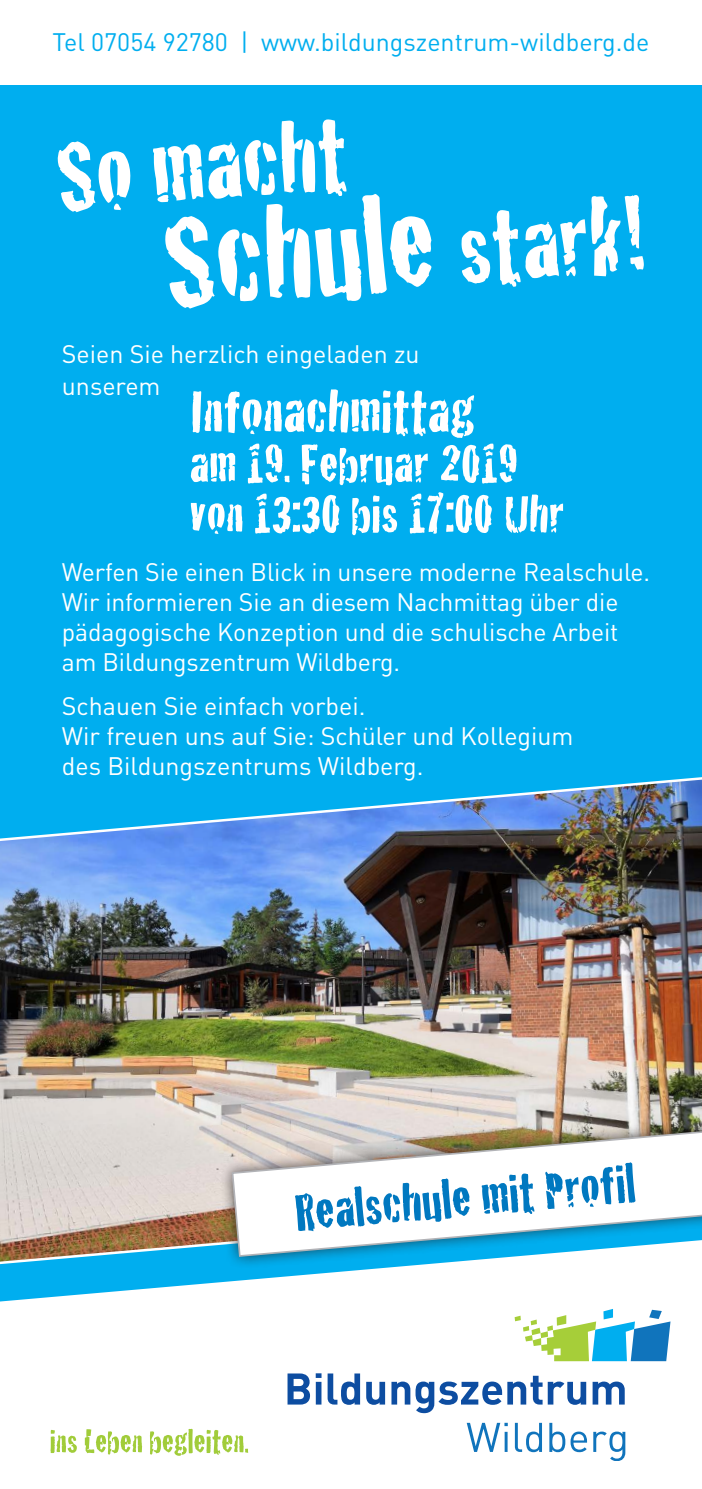
<style>
.page{position:relative;width:702px;height:1489px;background:#fff}
.page>*{position:absolute;margin:0;border:0;box-sizing:border-box;transform-origin:0 0}
.t1{font:62.5px "Cracked";color:#fff}
.t2{font:56px "Cracked";color:#0078c0}
.t3{font:55px/50px "Cracked";color:#fff}
.t4{font:25px/30px "DIN";letter-spacing:-.005em;color:#fff}
.t5{font:25px "DIN";color:#00aeef}
</style>
<div class="page">
<div style="left:0;top:85px;width:702px;height:1217px;background:#00aeef"></div>
<svg style="left:165px;top:194px;width:479px;height:114px;fill:#00aeef"></svg>
<svg style="left:58px;top:119px;width:288px;height:93px"></svg>
<svg style="left:514px;top:1309px;width:156px;height:52px"></svg>
<svg style="left:287px;top:1373px;width:23px;height:31px"></svg>
<div style="left:316px;top:1381px;width:5px;height:23px;background:#0d4da1"></div>
<svg style="left:316px;top:1373px;width:5px;height:4px"></svg>
<svg style="left:327px;top:1373px;width:33px;height:31px"></svg>
<svg style="left:366px;top:1381px;width:19px;height:23px"></svg>
<svg style="left:391px;top:1375px;width:195px;height:37px"></svg>
<svg style="left:592px;top:1381px;width:32px;height:23px"></svg>
<svg style="left:466px;top:1422px;width:41px;height:29px"></svg>
<svg style="left:515px;top:1422px;width:27px;height:29px"></svg>
<svg style="left:549px;top:1422px;width:38px;height:29px"></svg>
<svg style="left:593px;top:1431px;width:32px;height:29px"></svg>
<svg style="left:50px;top:1428px;width:198px;height:27px"></svg>
<img style="left:0;top:771px;width:702px;height:499px">
<div style="left:219px;top:1109px;width:483px;height:160px;background:#231f20;opacity:.75"></div>
<svg style="left:231px;top:1121px;width:471px;height:136px"></svg>
<p class="t5" style="left:52px;top:26px;width:598px">Tel 07054 92780 | www.bildungszentrum-wildberg.de</p>
<p class="t4" style="left:62px;top:337px;width:359px;line-height:32.5px">Seien Sie herzlich eingeladen zu unserem</p>
<p class="t1" style="left:189px;top:362px;width:287px">Infonachmittag</p>
<p class="t3" style="left:189px;top:436px;width:376px">am 19. Februar 2019 von 13:30 bis 17:00 Uhr</p>
<p class="t4" style="left:62px;top:556px;width:590px">Werfen Sie einen Blick in unsere moderne Realschule.<br>Wir informieren Sie an diesem Nachmittag über die pädagogische Konzeption und die schulische Arbeit am Bildungszentrum Wildberg.</p>
<p class="t4" style="left:62px;top:690px;width:513px">Schauen Sie einfach vorbei.<br>Wir freuen uns auf Sie: Schüler und Kollegium des Bildungszentrums Wildberg.</p>
<p class="t2" style="left:291px;top:1168px;width:363px;rotate:-5deg">Realschule mit Profi l</p>
</div>
